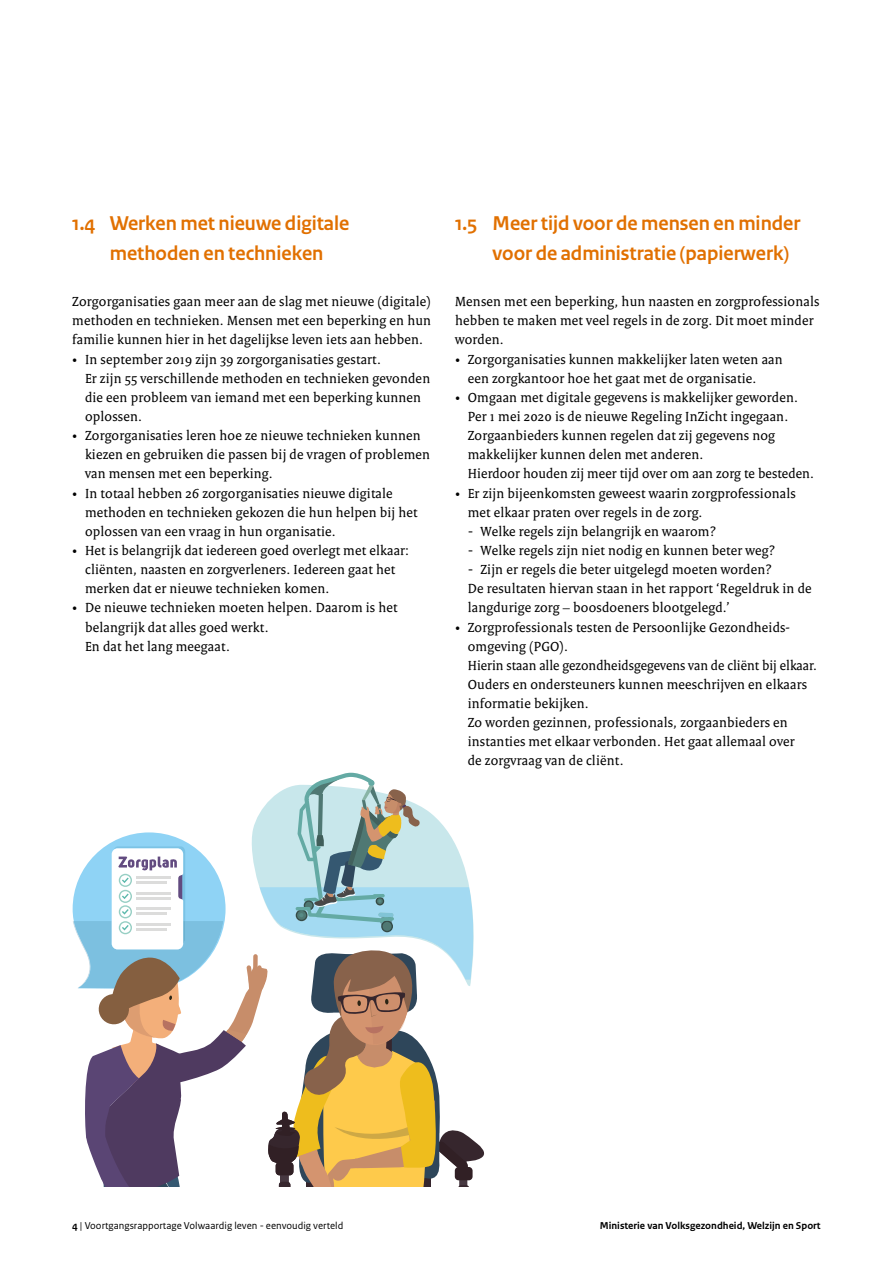
<style>
.page{position:relative;width:893px;height:1263px;background:#fff}
.page>*{position:absolute;margin:0;border:0;box-sizing:border-box;transform-origin:0 0}
.H2_-_Tussenkop{font:700 21px/30px "Rijksoverheid Sans Heading";color:#e17000;text-align:center}
.P_-_Broodtekst{font:14.25px/19.2px "Rijksoverheid Serif";letter-spacing:.015em;color:#000}
.t1{font:10.5px "Rijksoverheid Sans Text";color:#000}
.t2{font:700 10.5px "Rijksoverheid Sans Text";color:#000}
.s1{font-family:"Rijksoverheid Sans Text"}
.s2{font-weight:700}
</style>
<div class="page">
<svg style="left:73px;top:773px;width:412px;height:413px"></svg>
<h2 class="H2_-_Tussenkop" style="left:72px;top:208px;width:279px">1.4 Werken met nieuwe digitale methoden en technieken</h2>
<p class="P_-_Broodtekst" style="left:72px;top:292px;width:360px;text-align:justify">Zorgorganisaties gaan meer aan de slag met nieuwe (digitale) methoden en technieken. Mensen met een beperking en hun familie kunnen hier in het dagelijkse leven iets aan hebben.</p>
<p class="P_-_Broodtekst" style="left:85px;top:349px;width:347px;text-indent:-13px">• In september 2019 zijn 39 zorgorganisaties gestart.<br>Er zijn 55 verschillende methoden en technieken gevonden die een probleem van iemand met een beperking kunnen oplossen.</p>
<p class="P_-_Broodtekst" style="left:85px;top:426px;width:346px;text-indent:-13px">• Zorgorganisaties leren hoe ze nieuwe technieken kunnen kiezen en gebruiken die passen bij de vragen of problemen van mensen met een beperking.</p>
<p class="P_-_Broodtekst" style="left:85px;top:483px;width:334px;text-indent:-13px">• In totaal hebben 26 zorgorganisaties nieuwe digitale methoden en technieken gekozen die hun helpen bij het oplossen van een vraag in hun organisatie.</p>
<p class="P_-_Broodtekst" style="left:85px;top:541px;width:326px;text-indent:-13px">• Het is belangrijk dat iedereen goed overlegt met elkaar: cliënten, naasten en zorgverleners. Iedereen gaat het merken dat er nieuwe technieken komen.</p>
<p class="P_-_Broodtekst" style="left:85px;top:598px;width:314px;text-indent:-13px">• De nieuwe technieken moeten helpen. Daarom is het belangrijk dat alles goed werkt.<br>En dat het lang meegaat.</p>
<h2 class="H2_-_Tussenkop" style="left:492px;top:208px;width:309px;text-align:left;text-indent:-38px">1.5 Meer tijd voor de mensen en minder voor de administratie (papierwerk)</h2>
<p class="P_-_Broodtekst" style="left:455px;top:292px;width:366px">Mensen met een beperking, hun naasten en zorgprofessionals hebben te maken met veel regels in de zorg. Dit moet minder worden.</p>
<p class="P_-_Broodtekst" style="left:468px;top:349px;width:316px;text-indent:-13px">• Zorgorganisaties kunnen makkelijker laten weten aan een zorgkantoor hoe het gaat met de organisatie.</p>
<p class="P_-_Broodtekst" style="left:468px;top:388px;width:348px;text-indent:-13px">• Omgaan met digitale gegevens is makkelijker geworden.<br>Per 1 mei 2020 is de nieuwe Regeling InZicht ingegaan.<br>Zorgaanbieders kunnen regelen dat zij gegevens nog makkelijker kunnen delen met anderen.<br>Hierdoor houden zij meer tijd over om aan zorg te besteden.</p>
<p class="P_-_Broodtekst" style="left:468px;top:483px;width:330px;text-indent:-13px">• Er zijn bijeenkomsten geweest waarin zorgprofessionals met elkaar praten over regels in de zorg.</p>
<p class="P_-_Broodtekst" style="left:468px;top:521px;width:250px"><span class="s1">-</span> Welke regels zijn belangrijk en waarom?</p>
<p class="P_-_Broodtekst" style="left:468px;top:541px;width:309px"><span class="s1">-</span> Welke regels zijn niet nodig en kunnen beter weg?</p>
<p class="P_-_Broodtekst" style="left:468px;top:560px;width:305px"><span class="s1">-</span> Zijn er regels die beter uitgelegd moeten worden?</p>
<p class="P_-_Broodtekst" style="left:468px;top:579px;width:345px">De resultaten hiervan staan in het rapport ‘Regeldruk in de langdurige zorg – boosdoeners blootgelegd.’</p>
<p class="P_-_Broodtekst" style="left:468px;top:617px;width:351px;text-indent:-13px">• Zorgprofessionals testen de Persoonlijke Gezondheids&shy;omgeving (PGO).<br>Hierin staan alle gezondheidsgegevens van de cliënt bij elkaar.<br>Ouders en ondersteuners kunnen meeschrijven en elkaars informatie bekijken.<br>Zo worden gezinnen, professionals, zorgaanbieders en instanties met elkaar verbonden. Het gaat allemaal over<br>de zorgvraag van de cliënt.</p>
<p class="t1" style="left:72px;top:1219px;width:273px"><span class="s2">4</span> | Voortgangsrapportage Volwaardig leven - eenvoudig verteld</p>
<p class="t2" style="left:600px;top:1219px;width:222px">Ministerie van Volksgezondheid, Welzijn en Sport</p>
</div>
